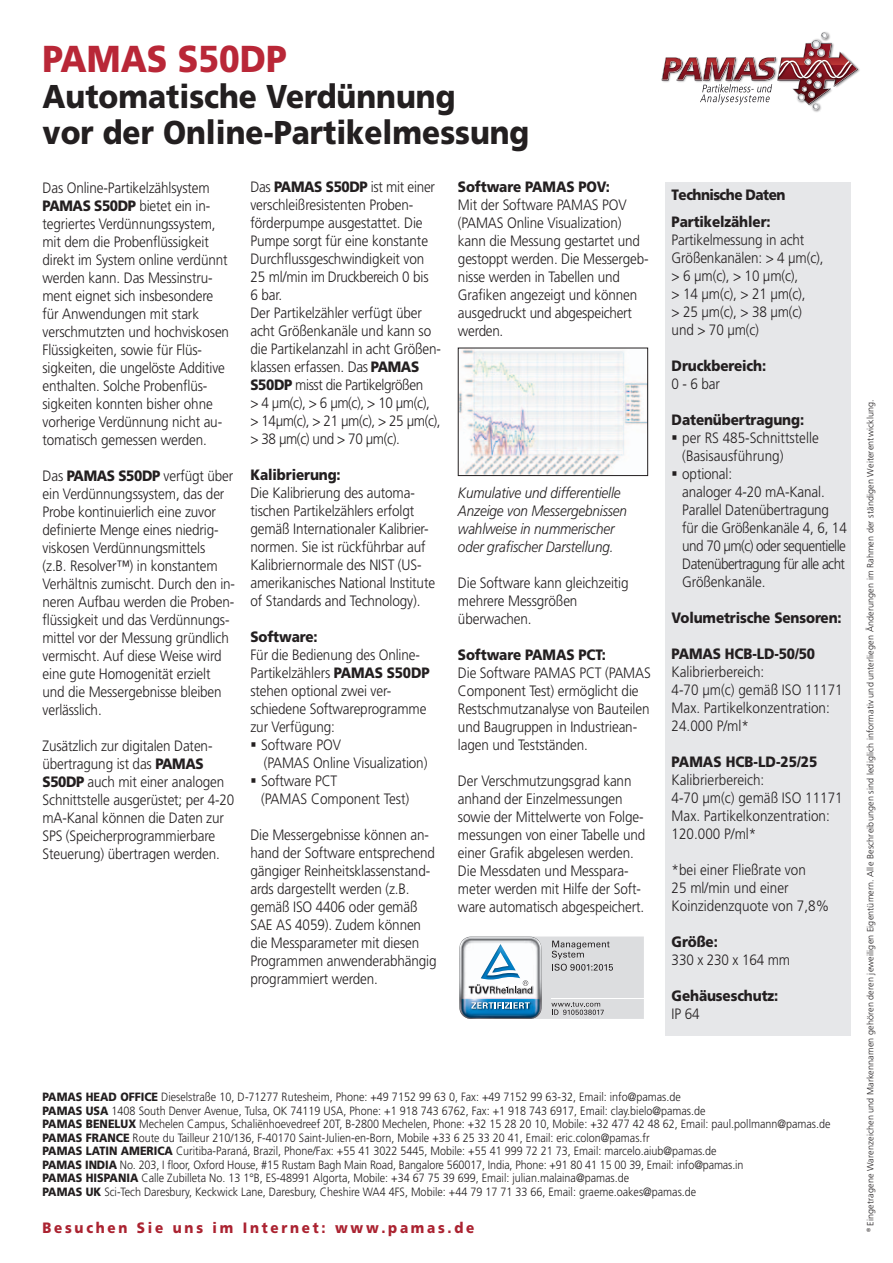
<style>
.page{position:relative;width:893px;height:1263px;background:#fff}
.page>*{position:absolute;margin:0;border:0;box-sizing:border-box;transform-origin:0 0}
.t1{font:900 37.5px "Frutiger";color:#b92737;scale:.9 1}
.t2{font:900 33px/36px "Frutiger";color:#231f20;scale:.9 1}
.t3{font:300 15px/18px "Frutiger";letter-spacing:-.01em;color:#231f20;scale:.9 1}
.t4{font:900 15px "Frutiger";letter-spacing:-.01em;color:#231f20;scale:.9 1}
.t5{font:italic 300 15px/18px "Frutiger";letter-spacing:-.01em;color:#231f20;scale:.9 1}
.t6{font:900 15px "Frutiger";letter-spacing:.2em;color:#ab2331;scale:.9 1}
.t7{font:900 15px/27px "Frutiger";letter-spacing:-.04em;color:#231f20;scale:.9 1}
.t8{font:300 12px/13.5px "Frutiger";color:#231f20;scale:.9 1}
.t9{font:300 9px "Frutiger";letter-spacing:.015em;color:#231f20}
.s1{font-weight:900}
</style>
<div class="page">
<svg style="left:662px;top:32px;width:196px;height:80px"></svg>
<div style="left:665px;top:182px;width:185px;height:853px;background:#e6e7e9"></div>
<img style="left:460px;top:350px;width:186px;height:124px">
<div style="left:458px;top:348px;width:190px;height:128px;border:1px solid #231f20"></div>
<svg style="left:459px;top:936px;width:185px;height:83px"></svg>
<h1 class="t1" style="left:43px;top:36px;width:273px">PAMAS S50DP</h1>
<h2 class="t2" style="left:43px;top:79px;width:543px">Automatische Verdünnung<br>vor der Online-Partikelmessung</h2>
<p class="t3" style="left:43px;top:179px;width:209px">Das Online-Partikelzählsystem<br><span class="s1">PAMAS S50DP</span> bietet ein in&shy;tegriertes Verdünnungssystem, mit dem die Probenflüssigkeit direkt im System online verdünnt werden kann. Das Messinstru&shy;ment eignet sich insbesondere für Anwendungen mit stark verschmutzten und hochviskosen<br>Flüssigkeiten, sowie für Flüs&shy;sigkeiten, die ungelöste Additive enthalten. Solche Probenflüs&shy;sigkeiten konnten bisher ohne vorherige Verdünnung nicht au&shy;tomatisch gemessen werden.</p>
<p class="t3" style="left:43px;top:467px;width:215px">Das <span class="s1">PAMAS S50DP</span> verfügt über ein Verdünnungssystem, das der<br>Probe kontinuierlich eine zuvor definierte Menge eines niedrig&shy;viskosen Verdünnungsmittels<br>(z.B. Resolver™) in konstantem<br>Verhältnis zumischt. Durch den in&shy;neren Aufbau werden die Proben&shy;flüssigkeit und das Verdünnungs&shy;mittel vor der Messung gründlich vermischt. Auf diese Weise wird eine gute Homogenität erzielt und die Messergebnisse bleiben verlässlich.</p>
<p class="t3" style="left:43px;top:737px;width:215px">Zusätzlich zur digitalen Daten&shy;übertragung ist das <span class="s1">PAMAS<br>S50DP</span> auch mit einer analogen<br>Schnittstelle ausgerüstet; per 4-20 mA-Kanal können die Daten zur<br>SPS (Speicherprogrammierbare<br>Steuerung) übertragen werden.</p>
<p class="t4" style="left:458px;top:177px;width:170px">Software PAMAS POV:</p>
<p class="t3" style="left:458px;top:196px;width:213px">Mit der Software PAMAS POV (PAMAS Online Visualization) kann die Messung gestartet und gestoppt werden. Die Messergeb&shy;nisse werden in Tabellen und<br>Grafiken angezeigt und können ausgedruckt und abgespeichert werden.</p>
<p class="t3" style="left:250px;top:178px;width:213px">Das <span class="s1">PAMAS S50DP</span> ist mit einer verschleißresistenten Proben&shy;förderpumpe ausgestattet. Die<br>Pumpe sorgt für eine konstante<br>Durchflussgeschwindigkeit von<br>25 ml/min im Druckbereich 0 bis<br>6 bar.<br>Der Partikelzähler verfügt über acht Größenkanäle und kann so die Partikelanzahl in acht Größen&shy;klassen erfassen. Das <span class="s1">PAMAS<br>S50DP</span> misst die Partikelgrößen<br>&gt; 4 µm(c), &gt; 6 µm(c), &gt; 10 µm(c), &gt; 14µm(c), &gt; 21 µm(c), &gt; 25 µm(c), &gt; 38 µm(c) und &gt; 70 µm(c).</p>
<p class="t4" style="left:250px;top:465px;width:102px">Kalibrierung:</p>
<p class="t3" style="left:250px;top:484px;width:207px">Die Kalibrierung des automa&shy;tischen Partikelzählers erfolgt gemäß Internationaler Kalibrier&shy;normen. Sie ist rückführbar auf<br>Kalibriernormale des NIST (US&shy;amerikanisches National Institute of Standards and Technology).</p>
<p class="t4" style="left:250px;top:627px;width:76px">Software:</p>
<p class="t3" style="left:250px;top:646px;width:190px">Für die Bedienung des Online-</p>
<p class="t3" style="left:250px;top:664px;width:201px">Partikelzählers <span class="s1">PAMAS S50DP</span></p>
<p class="t3" style="left:250px;top:682px;width:158px">stehen optional zwei ver-</p>
<p class="t3" style="left:250px;top:700px;width:197px">schiedene Softwareprogramme</p>
<p class="t3" style="left:250px;top:718px;width:95px">zur Verfügung:</p>
<p class="t3" style="left:261px;top:736px;width:90px">Software POV</p>
<p class="t3" style="left:264px;top:754px;width:183px">(PAMAS Online Visualization)</p>
<p class="t3" style="left:261px;top:772px;width:86px">Software PCT</p>
<p class="t3" style="left:261px;top:790px;width:166px">(PAMAS Component Test)</p>
<p class="t3" style="left:250px;top:826px;width:208px">Die Messergebnisse können an&shy;hand der Software entsprechend gängiger Reinheitsklassenstand&shy;ards dargestellt werden (z.B. gemäß ISO 4406 oder gemäß<br>SAE AS 4059). Zudem können die Messparameter mit diesen<br>Programmen anwenderabhängig programmiert werden.</p>
<p class="t5" style="left:458px;top:484px;width:189px">Kumulative und differentielle<br>Anzeige von Messergebnissen wahlweise in nummerischer oder grafischer Darstellung.</p>
<p class="t3" style="left:458px;top:574px;width:191px">Die Software kann gleichzeitig mehrere Messgrößen überwachen.</p>
<p class="t4" style="left:458px;top:645px;width:166px">Software PAMAS PCT:</p>
<p class="t3" style="left:458px;top:664px;width:216px">Die Software PAMAS PCT (PAMAS<br>Component Test) ermöglicht die<br>Restschmutzanalyse von Bauteilen und Baugruppen in Industriean&shy;lagen und Testständen.</p>
<p class="t3" style="left:458px;top:772px;width:210px">Der Verschmutzungsgrad kann anhand der Einzelmessungen sowie der Mittelwerte von Folge&shy;messungen von einer Tabelle und einer Grafik abgelesen werden.<br>Die Messdaten und Messpara&shy;meter werden mit Hilfe der Soft&shy;ware automatisch abgespeichert.</p>
<p class="t7" style="left:672px;top:181px;width:128px">Technische Daten<br>Partikelzähler:</p>
<p class="t3" style="left:672px;top:231px;width:170px">Partikelmessung in acht<br>Größenkanälen: &gt; 4 µm(c), &gt; 6 µm(c), &gt; 10 µm(c),<br>&gt; 14 µm(c), &gt; 21 µm(c),<br>&gt; 25 µm(c), &gt; 38 µm(c) und &gt; 70 µm(c)</p>
<p class="t4" style="left:672px;top:357px;width:107px">Druckbereich:</p>
<p class="t3" style="left:672px;top:375px;width:55px">0 - 6 bar</p>
<p class="t4" style="left:672px;top:411px;width:149px">Datenübertragung:</p>
<p class="t3" style="left:682px;top:429px;width:184px">per RS 485-Schnittstelle (Basisausführung)<br>optional:<br>analoger 4-20 mA-Kanal.<br>Parallel Datenübertragung für die Größenkanäle 4, 6, 14 und 70 µm(c) oder sequentielle<br>Datenübertragung für alle acht<br>Größenkanäle.</p>
<p class="t4" style="left:672px;top:609px;width:190px">Volumetrische Sensoren:</p>
<p class="t4" style="left:672px;top:645px;width:161px">PAMAS HCB-LD-50/50</p>
<p class="t3" style="left:672px;top:663px;width:192px">Kalibrierbereich:<br>4-70 µm(c) gemäß ISO 11171<br>Max. Partikelkonzentration:<br>24.000 P/ml*</p>
<p class="t4" style="left:672px;top:753px;width:163px">PAMAS HCB-LD-25/25</p>
<p class="t3" style="left:672px;top:771px;width:192px">Kalibrierbereich:<br>4-70 µm(c) gemäß ISO 11171<br>Max. Partikelkonzentration:<br>120.000 P/ml*</p>
<p class="t3" style="left:672px;top:861px;width:177px">*bei einer Fließrate von<br>25 ml/min und einer<br>Koinzidenzquote von 7,8%</p>
<p class="t4" style="left:672px;top:933px;width:53px">Größe:</p>
<p class="t3" style="left:672px;top:951px;width:133px">330 x 230 x 164 mm</p>
<p class="t4" style="left:672px;top:987px;width:120px">Gehäuseschutz:</p>
<p class="t3" style="left:672px;top:1005px;width:33px">IP 64</p>
<p class="t8" style="left:43px;top:1091px;width:877px"><span class="s1">PAMAS HEAD OFFICE</span> Dieselstraße 10, D-71277 Rutesheim, Phone: +49 7152 99 63 0, Fax: +49 7152 99 63-32, Email: info@pamas.de<br><span class="s1">PAMAS USA</span> 1408 South Denver Avenue, Tulsa, OK 74119 USA, Phone: +1 918 743 6762, Fax: +1 918 743 6917, Email: clay.bielo@pamas.de<br><span class="s1">PAMAS Benelux</span> Mechelen Campus, Schaliënhoevedreef 20T, B-2800 Mechelen, Phone: +32 15 28 20 10, Mobile: +32 477 42 48 62, Email: paul.pollmann@pamas.de <span class="s1">PAMAS France</span> Route du Tailleur 210/136, F-40170 Saint-Julien-en-Born, Mobile +33 6 25 33 20 41, Email: eric.colon@pamas.fr<br><span class="s1">PAMAS LATIN AMERICA</span> Curitiba-Paraná, Brazil, Phone/Fax: +55 41 3022 5445, Mobile: +55 41 999 72 21 73, Email: marcelo.aiub@pamas.de<br><span class="s1">PAMAS INDIA</span> No. 203, I floor, Oxford House, #15 Rustam Bagh Main Road, Bangalore 560017, India, Phone: +91 80 41 15 00 39, Email: info@pamas.in<br><span class="s1">PAMAS HISPANIA</span> Calle Zubilleta No. 13 1°B, ES-48991 Algorta, Mobile: +34 67 75 39 699, Email: julian.malaina@pamas.de<br><span class="s1">PAMAS UK</span> Sci-Tech Daresbury, Keckwick Lane, Daresbury, Cheshire WA4 4FS, Mobile: +44 79 17 71 33 66, Email: graeme.oakes@pamas.de</p>
<p class="t6" style="left:43px;top:1218px;width:481px">Besuchen Sie uns im Internet: www.pamas.de</p>
<p class="t9" style="left:865px;top:1232px;width:835px;rotate:-90deg"><sup>®</sup> Eingetragene Warenzeichen und Markennamen gehören deren jeweiligen Eigentümern. Alle Beschreibungen sind lediglich informativ und unterliegen Änderungen im Rahmen der ständigen Weiterentwicklung.</p>
</div>
